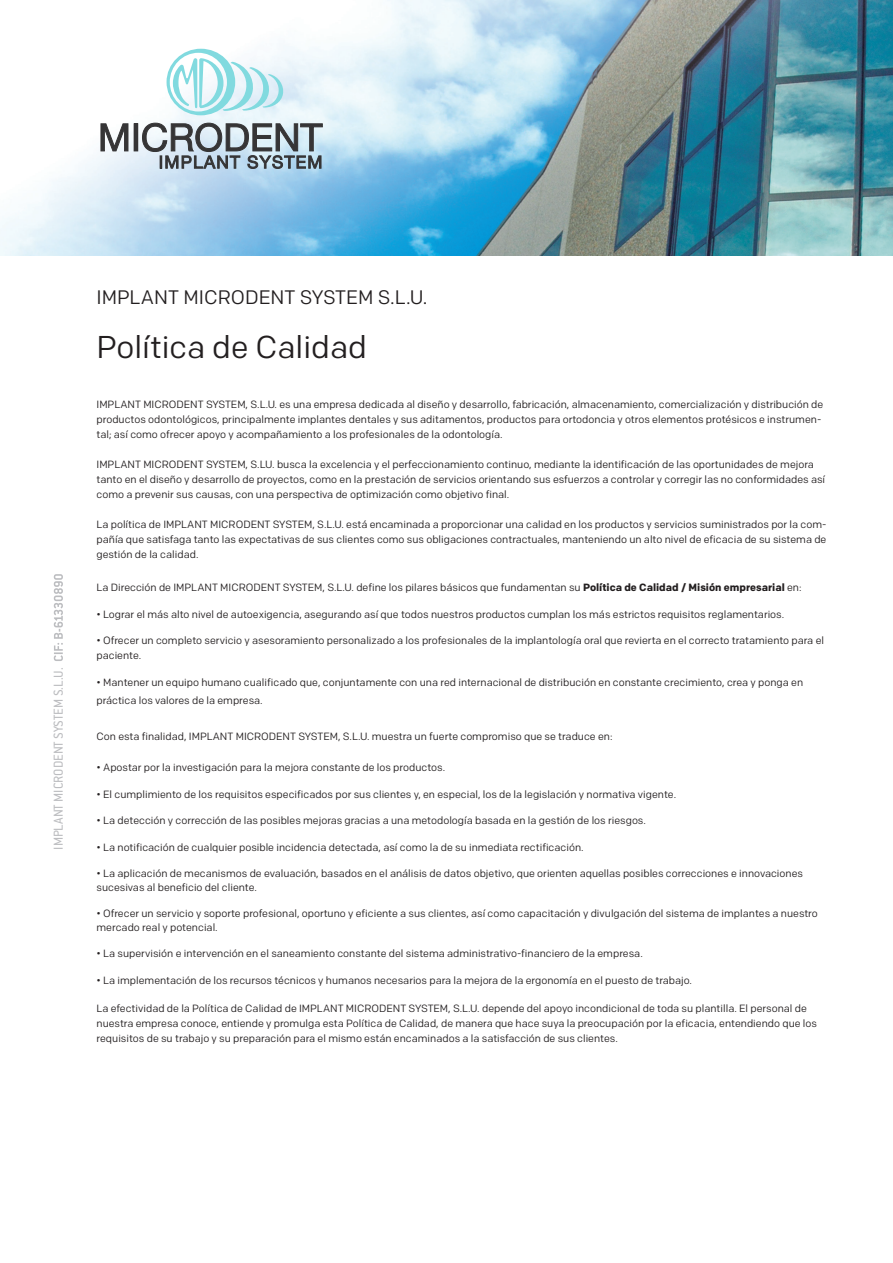
<style>
.page{position:relative;width:893px;height:1263px;background:#fff}
.page>*{position:absolute;margin:0;border:0;box-sizing:border-box;transform-origin:0 0}
.t1{font:31.5px "Colfax";color:#231f20}
.t2{font:19.5px "Colfax";color:#231f20}
.t3{font:14.25px "Conduit ITC Std";color:#bcbdc0}
.t4{font:10.5px/15px "Colfax";color:#231f20}
.s1{font-weight:700}
</style>
<div class="page">
<img style="left:0;top:0;width:893px;height:256px">
<svg style="left:101px;top:124px;width:27px;height:27px"></svg>
<div style="left:134px;top:124px;width:4px;height:27px;border:1px solid #363536"></div>
<svg style="left:142px;top:123px;width:180px;height:46px;background:#99a4ac"></svg>
<svg style="left:167px;top:49px;width:117px;height:66px"></svg>
<svg style="left:54px;top:574px;width:9px;height:87px"></svg>
<p class="t3" style="left:50px;top:849px;width:184px;rotate:-90deg">IMPLANT MICRODENT SYSTEM S.L.U.</p>
<p class="t2" style="left:97px;top:285px;width:332px">IMPLANT MICRODENT SYSTEM S.L.U.</p>
<p class="t1" style="left:97px;top:328px;width:272px">Política de Calidad</p>
<p class="t4" style="left:97px;top:397px;width:728px">IMPLANT MICRODENT SYSTEM, S.L.U. es una empresa dedicada al diseño y desarrollo, fabricación, almacenamiento, comercialización y distribución de productos odontológicos, principalmente implantes dentales y sus aditamentos, productos para ortodoncia y otros elementos protésicos e instrumen&shy;tal; así como ofrecer apoyo y acompañamiento a los profesionales de la odontología.</p>
<p class="t4" style="left:97px;top:457px;width:730px">IMPLANT MICRODENT SYSTEM, S.LU. busca la excelencia y el perfeccionamiento continuo, mediante la identificación de las oportunidades de mejora tanto en el diseño y desarrollo de proyectos, como en la prestación de servicios orientando sus esfuerzos a controlar y corregir las no conformidades así como a prevenir sus causas, con una perspectiva de optimización como objetivo final.</p>
<p class="t4" style="left:97px;top:517px;width:731px;text-align:justify">La política de IMPLANT MICRODENT SYSTEM, S.L.U. está encaminada a proporcionar una calidad en los productos y servicios suministrados por la com&shy;pañía que satisfaga tanto las expectativas de sus clientes como sus obligaciones contractuales, manteniendo un alto nivel de eficacia de su sistema de gestión de la calidad.</p>
<p class="t4" style="left:97px;top:580px;width:707px">La Dirección de IMPLANT MICRODENT SYSTEM, S.L.U. define los pilares básicos que fundamentan su <span class="s1">Política de Calidad / Misión empresarial</span> en:</p>
<p class="t4" style="left:97px;top:606px;width:689px">• Lograr el más alto nivel de autoexigencia, asegurando así que todos nuestros productos cumplan los más estrictos requisitos reglamentarios.</p>
<p class="t4" style="left:97px;top:633px;width:729px">• Ofrecer un completo servicio y asesoramiento personalizado a los profesionales de la implantología oral que revierta en el correcto tratamiento para el paciente.</p>
<p class="t4" style="left:97px;top:673px;width:708px;line-height:18px">• Mantener un equipo humano cualificado que, conjuntamente con una red internacional de distribución en constante crecimiento, crea y ponga en práctica los valores de la empresa.</p>
<p class="t4" style="left:97px;top:728px;width:517px">Con esta finalidad, IMPLANT MICRODENT SYSTEM, S.L.U. muestra un fuerte compromiso que se traduce en:</p>
<p class="t4" style="left:97px;top:760px;width:350px">• Apostar por la investigación para la mejora constante de los productos.</p>
<p class="t4" style="left:97px;top:786px;width:581px">• El cumplimiento de los requisitos especificados por sus clientes y, en especial, los de la legislación y normativa vigente.</p>
<p class="t4" style="left:97px;top:813px;width:551px">• La detección y corrección de las posibles mejoras gracias a una metodología basada en la gestión de los riesgos.</p>
<p class="t4" style="left:97px;top:839px;width:489px">• La notificación de cualquier posible incidencia detectada, así como la de su inmediata rectificación.</p>
<p class="t4" style="left:97px;top:867px;width:708px;line-height:13.5px">• La aplicación de mecanismos de evaluación, basados en el análisis de datos objetivo, que orienten aquellas posibles correcciones e innovaciones sucesivas al beneficio del cliente.</p>
<p class="t4" style="left:97px;top:907px;width:723px;line-height:13.5px">• Ofrecer un servicio y soporte profesional, oportuno y eficiente a sus clientes, así como capacitación y divulgación del sistema de implantes a nuestro mercado real y potencial.</p>
<p class="t4" style="left:97px;top:946px;width:548px">• La supervisión e intervención en el saneamiento constante del sistema administrativo-financiero de la empresa.</p>
<p class="t4" style="left:97px;top:972px;width:597px">• La implementación de los recursos técnicos y humanos necesarios para la mejora de la ergonomía en el puesto de trabajo.</p>
<p class="t4" style="left:97px;top:1001px;width:722px">La efectividad de la Política de Calidad de IMPLANT MICRODENT SYSTEM, S.L.U. depende del apoyo incondicional de toda su plantilla. El personal de nuestra empresa conoce, entiende y promulga esta Política de Calidad, de manera que hace suya la preocupación por la eficacia, entendiendo que los requisitos de su trabajo y su preparación para el mismo están encaminados a la satisfacción de sus clientes.</p>
</div>
